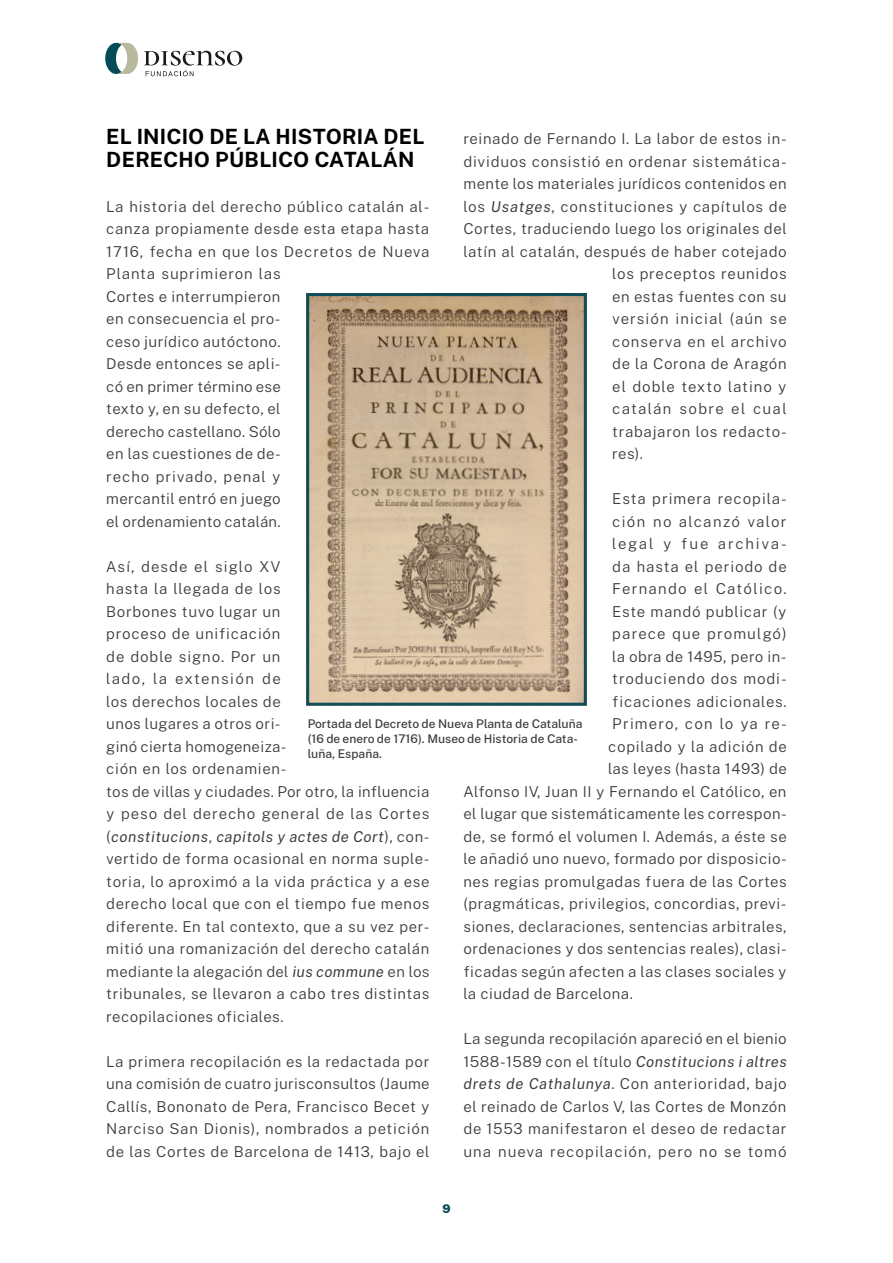
<style>
.page{position:relative;width:893px;height:1263px;background:#fff}
.page>*{position:absolute;margin:0;border:0;box-sizing:border-box;transform-origin:0 0}
.t1{font:700 21px/22.5px "Public Sans";letter-spacing:.01em;color:#000}
.t2{font:300 15px/22.5px "Public Sans";letter-spacing:.035em;color:#3c3c3b}
.t3{font:300 15px "Public Sans";letter-spacing:.06em;color:#3c3c3b}
.t4{font:300 15px "Public Sans";letter-spacing:.085em;color:#3c3c3b}
.t5{font:300 15px "Public Sans";letter-spacing:.07em;color:#3c3c3b}
.t6{font:300 15px "Public Sans";letter-spacing:.055em;color:#3c3c3b}
.t7{font:300 15px "Public Sans";letter-spacing:.075em;color:#3c3c3b}
.t8{font:300 15px "Public Sans";letter-spacing:.12em;color:#3c3c3b}
.t9{font:500 12px/15px "Public Sans";color:#3c3c3b}
.t10{font:900 12px "Public Sans";color:#0f4d5a}
.s1{font-weight:400;font-style:italic}
</style>
<div class="page">
<svg style="left:144px;top:51px;width:98px;height:25px"></svg>
<svg style="left:105px;top:43px;width:33px;height:31px"></svg>
<img style="left:310px;top:297px;width:273px;height:405px">
<div style="left:306px;top:293px;width:281px;height:413px;border:3px solid #0f4d5a"></div>
<h1 class="t1" style="left:106px;top:124px;width:319px">EL INICIO DE LA HISTORIA DEL<br>DERECHO PÚBLICO CATALÁN</h1>
<p class="t2" style="left:106px;top:194px;width:325px">La historia del derecho público catalán al&shy;canza propiamente desde esta etapa hasta<br>1716, fecha en que los Decretos de Nueva<br>Planta suprimieron las<br>Cortes e interrumpieron<br>en consecuencia el pro-<br>ceso jurídico autóctono.<br>Desde entonces se apli-<br>có en primer término ese<br>texto y, en su defecto, el<br>derecho castellano. Sólo<br>en las cuestiones de de-<br>recho privado, penal y<br>mercantil entró en juego<br>el ordenamiento catalán.</p>
<p class="t2" style="left:106px;top:554px;width:325px">Así, desde el siglo XV<br>hasta la llegada de los<br>Borbones tuvo lugar un<br>proceso de unificación<br>de doble signo. Por un<br>lado, la extensión de<br>los derechos locales de<br>unos lugares a otros ori-<br>ginó cierta homogeneiza-<br>ción en los ordenamien-<br>tos de villas y ciudades. Por otro, la influencia y peso del derecho general de las Cortes (<span class="s1">constitucions</span>, <span class="s1">capitols y actes de Cort</span>), con&shy;vertido de forma ocasional en norma suple&shy;toria, lo aproximó a la vida práctica y a ese derecho local que con el tiempo fue menos diferente. En tal contexto, que a su vez per&shy;mitió una romanización del derecho catalán mediante la alegación del <span class="s1">ius commune</span> en los tribunales, se llevaron a cabo tres distintas recopilaciones oficiales.</p>
<p class="t2" style="left:106px;top:1049px;width:325px;text-align:justify">La primera recopilación es la redactada por una comisión de cuatro jurisconsultos (Jaume Callís, Bononato de Pera, Francisco Becet y Narciso San Dionis), nombrados a petición de las Cortes de Barcelona de 1413, bajo el</p>
<p class="t2" style="left:463px;top:127px;width:325px">reinado de Fernando I. La labor de estos in-</p>
<p class="t2" style="left:463px;top:149px;width:325px">dividuos consistió en ordenar sistemática-</p>
<p class="t2" style="left:463px;top:172px;width:325px">mente los materiales jurídicos contenidos en</p>
<p class="t2" style="left:463px;top:194px;width:325px">los <span class="s1">Usatges</span>, constituciones y capítulos de</p>
<p class="t2" style="left:463px;top:217px;width:325px">Cortes, traduciendo luego los originales del</p>
<p class="t2" style="left:463px;top:239px;width:325px">latín al catalán, después de haber cotejado</p>
<p class="t2" style="left:612px;top:262px;width:176px">los preceptos reunidos</p>
<p class="t2" style="left:612px;top:284px;width:176px">en estas fuentes con su</p>
<p class="t5" style="left:612px;top:307px;width:176px">versión inicial (aún se</p>
<p class="t3" style="left:612px;top:330px;width:176px">conserva en el archivo</p>
<p class="t2" style="left:612px;top:352px;width:176px">de la Corona de Aragón</p>
<p class="t3" style="left:612px;top:375px;width:176px">el doble texto latino y</p>
<p class="t4" style="left:612px;top:397px;width:176px">catalán sobre el cual</p>
<p class="t2" style="left:612px;top:419px;width:176px">trabajaron los redacto-</p>
<p class="t2" style="left:612px;top:442px;width:32px">res).</p>
<p class="t3" style="left:612px;top:487px;width:176px">Esta primera recopila-</p>
<p class="t4" style="left:612px;top:510px;width:176px">ción no alcanzó valor</p>
<p class="t8" style="left:612px;top:532px;width:176px">legal y fue archiva-</p>
<p class="t3" style="left:612px;top:555px;width:176px">da hasta el periodo de</p>
<p class="t4" style="left:612px;top:577px;width:176px">Fernando el Católico.</p>
<p class="t2" style="left:612px;top:599px;width:176px">Este mandó publicar (y</p>
<p class="t7" style="left:612px;top:622px;width:176px">parece que promulgó)</p>
<p class="t2" style="left:612px;top:644px;width:176px">la obra de 1495, pero in-</p>
<p class="t6" style="left:612px;top:667px;width:176px">troduciendo dos modi-</p>
<p class="t2" style="left:612px;top:689px;width:176px">ficaciones adicionales.</p>
<p class="t5" style="left:612px;top:712px;width:176px">Primero, con lo ya re-</p>
<p class="t2" style="left:608px;top:734px;width:180px">copilado y la adición de</p>
<p class="t2" style="left:608px;top:757px;width:180px">las leyes (hasta 1493) de</p>
<p class="t2" style="left:463px;top:779px;width:325px">Alfonso IV, Juan II y Fernando el Católico, en</p>
<p class="t2" style="left:463px;top:802px;width:325px">el lugar que sistemáticamente les correspon-</p>
<p class="t2" style="left:463px;top:824px;width:325px">de, se formó el volumen I. Además, a éste se</p>
<p class="t2" style="left:463px;top:847px;width:325px">le añadió uno nuevo, formado por disposicio-</p>
<p class="t2" style="left:463px;top:869px;width:325px">nes regias promulgadas fuera de las Cortes</p>
<p class="t2" style="left:463px;top:892px;width:325px">(pragmáticas, privilegios, concordias, previ-</p>
<p class="t2" style="left:463px;top:914px;width:325px">siones, declaraciones, sentencias arbitrales,</p>
<p class="t2" style="left:463px;top:937px;width:325px">ordenaciones y dos sentencias reales), clasi-</p>
<p class="t2" style="left:463px;top:959px;width:325px">ficadas según afecten a las clases sociales y</p>
<p class="t2" style="left:463px;top:982px;width:171px">la ciudad de Barcelona.</p>
<p class="t2" style="left:463px;top:1027px;width:325px;text-align:justify">La segunda recopilación apareció en el bienio 1588-1589 con el título <span class="s1">Constitucions i altres drets de Cathalunya</span>. Con anterioridad, bajo el reinado de Carlos V, las Cortes de Monzón de 1553 manifestaron el deseo de redactar una nueva recopilación, pero no se tomó</p>
<p class="t9" style="left:308px;top:715px;width:276px">Portada del Decreto de Nueva Planta de Cataluña (16 de enero de 1716). Museo de Historia de Cata&shy;luña, España.</p>
<p class="t10" style="left:442px;top:1199px;width:10px">9</p>
</div>
